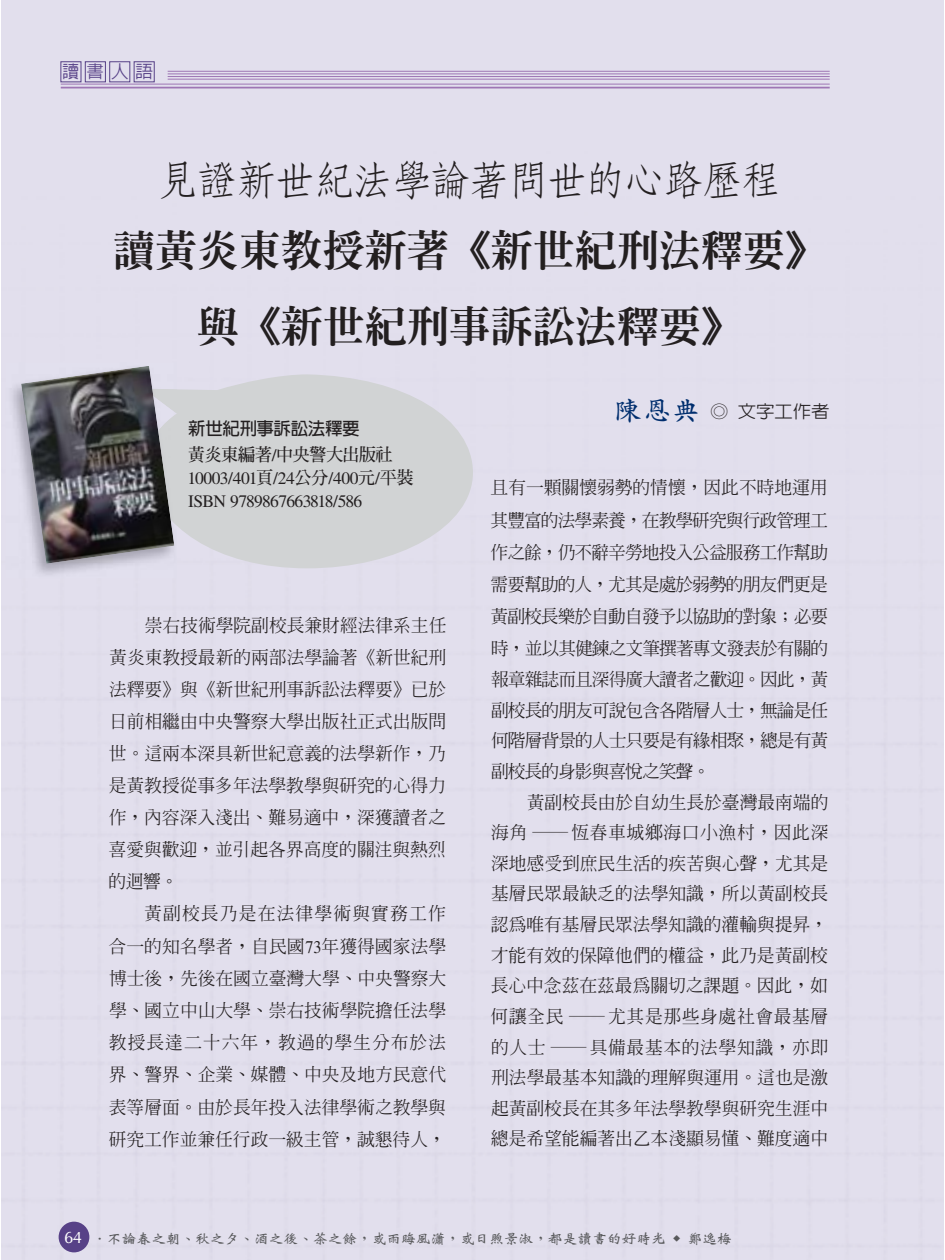
<style>
.page{position:relative;width:945px;height:1260px;background:#fff}
.page>*{position:absolute;margin:0;border:0;box-sizing:border-box;transform-origin:0 0}
.t1{font:42px/76.1px "AR Ming B5 Heavy E Ten B5 H";color:#231f20;text-align:center}
.t2{font:42px "AR Fang Song B5 Medium E Ten B5 H";letter-spacing:-.075em;color:#231f20}
.t3{font:17.85px/30.6px "AR Ming B5 HK Medium E Ten B5 H";letter-spacing:-.005em;color:#231f20;text-align:justify}
.t4{font:17.5px/22.8px "Times";letter-spacing:-.045em;color:#231f20}
.t5{font:17.5px "AR Ming B5 Bold E Ten B5 H";letter-spacing:-.045em;color:#231f20}
.t6{font:17.5px "AR New Hei B5 Bold E Ten B5 H";letter-spacing:-.02em;color:#231f20}
.t7{font:17.5px "AR New Hei B5 HK Medium E Ten B5 H";color:#231f20;scale:1.05 1}
.t8{font:17.5px "AR Hei B5 Medium E Ten B5 H";color:#574187}
.t9{font:14px "AR Wei Bei B5 Bold E Ten B5 H";color:#58595b;scale:1.05 1}
.s1{font-family:"Times"}
.s2{font-family:"AR Ming B5 Bold E Ten B5 H"}
.s3{font-family:"AR Kai B5 HK Bold E Ten B5 H";font-size:26.25px;color:#002e6e}
.s4{font-family:"CG Omega";font-size:16.62px;color:#fff}
</style>
<div class="page">
<div style="left:1px;top:0;width:943px;height:1260px;background:#e2dfed"></div>
<svg style="left:60px;top:61px;width:95px;height:21px;background:#cdc7dd"></svg>
<hr style="left:61px;top:87px;width:769px;height:1px;background:#9e76b4">
<hr style="left:61px;top:84px;width:769px;height:1px;background:#9e76b4">
<hr style="left:168px;top:79px;width:662px;height:1px;background:#9e76b4">
<hr style="left:168px;top:76px;width:662px;height:1px;background:#9e76b4">
<hr style="left:168px;top:74px;width:662px;height:1px;background:#9e76b4">
<hr style="left:168px;top:71px;width:662px;height:1px;background:#9e76b4">
<svg style="left:177px;top:374px;width:296px;height:194px;background:#d3d4d8"></svg>
<img style="left:6px;top:362px;width:171px;height:216px">
<img style="left:174px;top:389px;width:3px;height:137px">
<img style="left:21px;top:366px;width:153px;height:198px">
<p class="t8" style="left:62px;top:65px;width:92px">讀書人語</p>
<h1 class="t2" style="left:158px;top:164px;width:626px">見證新世紀法學論著問世的心路歷程</h1>
<h1 class="t1" style="left:113px;top:218px;width:715px">讀黃炎東教授新著《新世紀刑法釋要》與《新世紀刑事訴訟法釋要》</h1>
<p class="t6" style="left:188px;top:422px;width:173px">新世紀刑事訴訟法釋要</p>
<p class="t5" style="left:188px;top:448px;width:207px">黃炎東編著<span class="s1">/</span>中央警大出版社</p>
<p class="t4" style="left:187px;top:468px;width:228px">10003/401<span class="s2">頁</span>/24<span class="s2">公分</span>/400<span class="s2">元</span>/<span class="s2">平裝<br></span>ISBN 9789867663818/586</p>
<p class="t3" style="left:109px;top:612px;width:340px;line-height:32px;text-indent:36px">崇右技術學院副校長兼財經法律系主任黃炎東教授最新的兩部法學論著《新世紀刑法釋要》與《新世紀刑事訴訟法釋要》已於日前相繼由中央警察大學出版社正式出版問世。這兩本深具新世紀意義的法學新作，乃是黃教授從事多年法學教學與研究的心得力作，內容深入淺出、難易適中，深獲讀者之喜愛與歡迎，並引起各界高度的關注與熱烈的迴響。</p>
<p class="t3" style="left:109px;top:900px;width:339px;line-height:32.2px;text-indent:36px">黃副校長乃是在法律學術與實務工作合一的知名學者，自民國<span class="s1">73</span>年獲得國家法學博士後，先後在國立臺灣大學、中央警察大學、國立中山大學、崇右技術學院擔任法學教授長達二十六年，教過的學生分布於法界、警界、企業、媒體、中央及地方民意代表等層面。由於長年投入法律學術之教學與研究工作並兼任行政一級主管，誠懇待人，</p>
<p class="t7" style="left:614px;top:405px;width:207px"><span class="s3">陳恩典</span> ◎ 文字工作者</p>
<p class="t3" style="left:491px;top:474px;width:339px;line-height:31.5px">且有一顆關懷弱勢的情懷，因此不時地運用其豐富的法學素養，在教學研究與行政管理工作之餘，仍不辭辛勞地投入公益服務工作幫助需要幫助的人，尤其是處於弱勢的朋友們更是黃副校長樂於自動自發予以協助的對象；必要時，並以其健鍊之文筆撰著專文發表於有關的報章雜誌而且深得廣大讀者之歡迎。因此，黃副校長的朋友可說包含各階層人士，無論是任何階層背景的人士只要是有緣相聚，總是有黃副校長的身影與喜悅之笑聲。</p>
<p class="t3" style="left:491px;top:789px;width:339px;text-indent:36px">黃副校長由於自幼生長於臺灣最南端的海角 ─恆春車城鄉海口小漁村，因此深深地感受到庶民生活的疾苦與心聲，尤其是基層民眾最缺乏的法學知識，所以黃副校長認為唯有基層民眾法學知識的灌輸與提昇，才能有效的保障他們的權益，此乃是黃副校長心中念茲在茲最為關切之課題。因此，如何讓全民 ─尤其是那些身處社會最基層的人士 ─具備最基本的法學知識，亦即刑法學最基本知識的理解與運用。這也是激起黃副校長在其多年法學教學與研究生涯中總是希望能編著出乙本淺顯易懂、難度適中</p>
<p class="t9" style="left:64px;top:1233px;width:637px"><span class="s4">64</span> ．不論春之朝、秋之夕、酒之後、茶之餘，或雨晦風瀟，或日煦景淑，都是讀書的好時光 <sup>◆</sup> 鄭逸梅</p>
</div>
